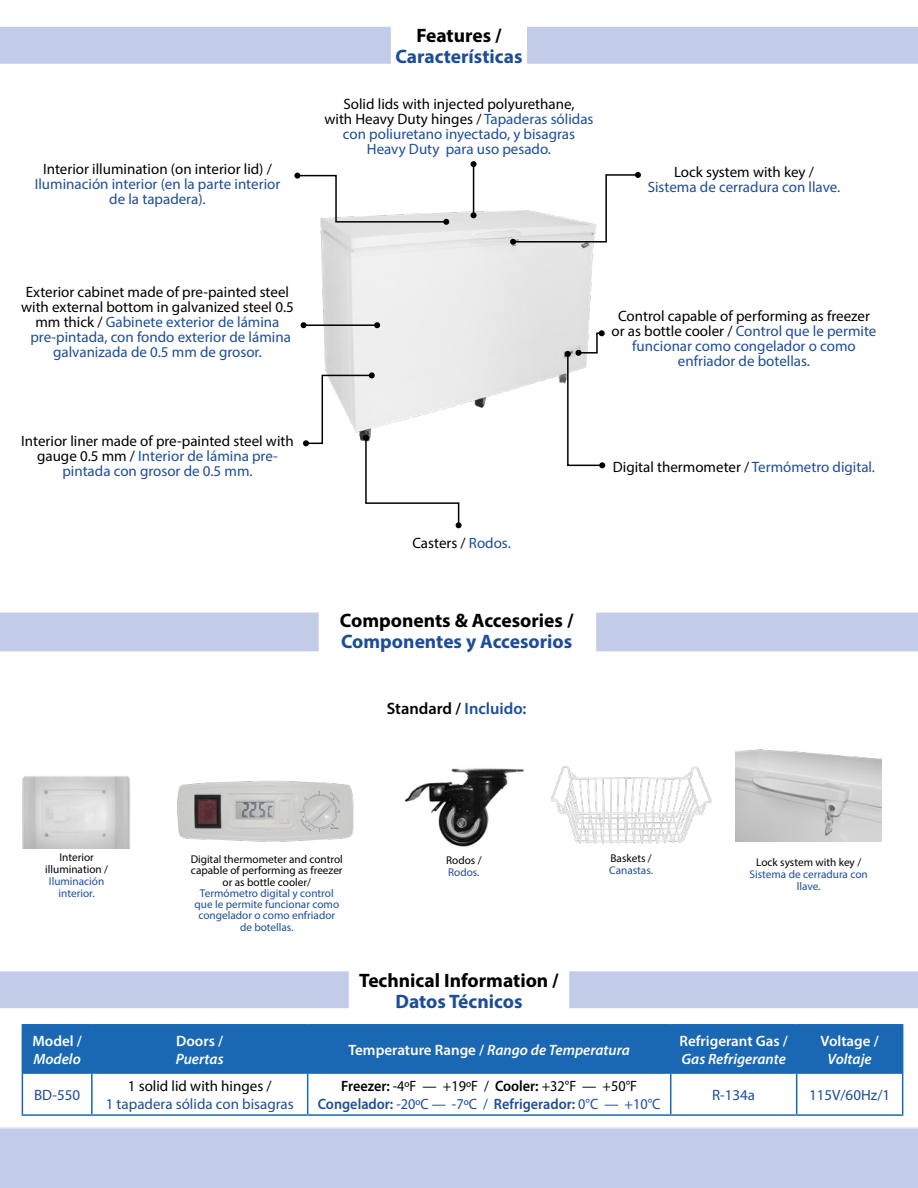
<style>
.page{position:relative;width:918px;height:1188px;background:#fff}
.page>*{position:absolute;margin:0;border:0;box-sizing:border-box;transform-origin:0 0}
.t1{font:700 19.5px "Myriad Pro";color:#000}
.t2{font:700 19.5px "Myriad Pro";color:#1c4d99}
.negras{font:600 16.5px "Myriad Pro";color:#000}
.negras-2{font:15px/15px "Myriad Pro";color:#1c4d99;text-align:center}
.negras-3{font:15px/15px "Myriad Pro";color:#000;text-align:center}
.t3{font:italic 600 15px "Myriad Pro";color:#fff}
.t4{font:600 15px/18px "Myriad Pro";color:#fff}
.negras-4{font:600 15px "Myriad Pro";color:#1c4d99;scale:.95 1}
.negras-5{font:15px "Myriad Pro";color:#000;scale:.95 1}
.negras-6{font:11.25px/12px "Myriad Pro";color:#1c4d99;text-align:center}
.negras-7{font:11.25px/12px "Myriad Pro";color:#000;text-align:center}
.s1{color:#000}
.s2{color:#1c4d99}
.s3{font-style:normal}
.s4{font-style:italic}
.s5{font-weight:600}
.s6{font-weight:400}
</style>
<div class="page">
<img style="left:404px;top:768px;width:120px;height:79px">
<img style="left:320px;top:203px;width:274px;height:205px">
<div style="left:0;top:1128px;width:918px;height:60px;background:#c2cbe8"></div>
<div style="left:0;top:26px;width:918px;height:38px;background:#c2cbe8"></div>
<div style="left:0;top:971px;width:918px;height:37px;background:#c2cbe8"></div>
<div style="left:349px;top:970px;width:220px;height:51px;background:#fff"></div>
<div style="left:23px;top:1026px;width:879px;height:48px;background:#1a68b3"></div>
<hr style="left:22px;top:1024px;width:70px;height:2px;background:#1a68b3">
<hr style="left:22px;top:1026px;width:1px;height:48px;background:#1a68b3">
<hr style="left:92px;top:1024px;width:216px;height:2px;background:#1a68b3">
<hr style="left:308px;top:1024px;width:363px;height:2px;background:#1a68b3">
<hr style="left:671px;top:1024px;width:126px;height:2px;background:#1a68b3">
<hr style="left:797px;top:1024px;width:106px;height:2px;background:#1a68b3">
<hr style="left:902px;top:1026px;width:1px;height:48px;background:#1a68b3">
<hr style="left:22px;top:1074px;width:1px;height:40px;background:#1a68b3">
<hr style="left:91px;top:1074px;width:2px;height:40px;background:#1a68b3">
<hr style="left:307px;top:1074px;width:1px;height:40px;background:#1a68b3">
<hr style="left:670px;top:1074px;width:1px;height:40px;background:#1a68b3">
<hr style="left:796px;top:1074px;width:1px;height:40px;background:#1a68b3">
<hr style="left:902px;top:1074px;width:1px;height:40px;background:#1a68b3">
<hr style="left:22px;top:1114px;width:70px;height:2px;background:#1a68b3">
<hr style="left:92px;top:1114px;width:216px;height:2px;background:#1a68b3">
<hr style="left:308px;top:1114px;width:363px;height:2px;background:#1a68b3">
<hr style="left:671px;top:1114px;width:126px;height:2px;background:#1a68b3">
<hr style="left:797px;top:1114px;width:106px;height:2px;background:#1a68b3">
<svg style="left:510px;top:172px;width:131px;height:73px"></svg>
<svg style="left:565px;top:330px;width:40px;height:138px"></svg>
<div style="left:391px;top:23px;width:136px;height:50px;background:#fff"></div>
<div style="left:0;top:612px;width:918px;height:40px;background:#c2cbe8"></div>
<div style="left:319px;top:608px;width:277px;height:50px;background:#fff"></div>
<svg style="left:294px;top:173px;width:155px;height:52px"></svg>
<svg style="left:303px;top:372px;width:159px;height:156px"></svg>
<hr style="left:304px;top:324px;width:73px;height:2px;background:#000">
<svg style="left:374px;top:322px;width:6px;height:6px"></svg>
<svg style="left:301px;top:322px;width:6px;height:6px"></svg>
<hr style="left:473px;top:164px;width:1px;height:51px;background:#000">
<svg style="left:471px;top:212px;width:6px;height:6px"></svg>
<svg style="left:471px;top:161px;width:6px;height:6px"></svg>
<img style="left:177px;top:780px;width:177px;height:62px">
<img style="left:736px;top:749px;width:145px;height:93px">
<img style="left:23px;top:776px;width:107px;height:72px">
<img style="left:551px;top:765px;width:161px;height:80px">
<p class="t1" style="left:416px;top:22px;width:87px">Features /</p>
<p class="t2" style="left:395px;top:43px;width:129px">Características</p>
<p class="negras-2" style="left:35px;top:162px;width:247px"><span class="s1">Interior illumination (on interior lid) /<br></span>Iluminación interior (en la parte interior</p>
<p class="negras-2" style="left:109px;top:192px;width:98px">de la tapadera).</p>
<p class="negras-3" style="left:21px;top:284px;width:274px">Exterior cabinet made of pre-painted steel with external bottom in galvanized steel 0.5 mm thick / <span class="s2">Gabinete exterior de lámina</span></p>
<p class="negras-2" style="left:30px;top:329px;width:262px">pre-pintada, con fondo exterior de lámina galvanizada de 0.5 mm de grosor.</p>
<p class="negras-3" style="left:21px;top:433px;width:274px">Interior liner made of pre-painted steel with gauge 0.5 mm / <span class="s2">Interior de lámina pre&shy;pintada con grosor de 0.5 mm.</span></p>
<p class="negras-3" style="left:343px;top:96px;width:233px">Solid lids with injected polyurethane,</p>
<p class="negras-2" style="left:324px;top:111px;width:271px"><span class="s1">with Heavy Duty hinges /</span> Tapaderas sólidas con poliuretano inyectado, y bisagras</p>
<p class="negras-2" style="left:367px;top:141px;width:186px">Heavy Duty para uso pesado.</p>
<p class="negras-3" style="left:674px;top:164px;width:141px">Lock system with key /</p>
<p class="negras-2" style="left:648px;top:179px;width:194px">Sistema de cerradura con llave.</p>
<p class="negras-3" style="left:412px;top:536px;width:100px">Casters / <span class="s2">Rodos.</span></p>
<p class="t1" style="left:340px;top:608px;width:235px">Components &amp; Accesories /</p>
<p class="t2" style="left:341px;top:629px;width:233px">Componentes y Accesorios</p>
<p class="negras" style="left:387px;top:698px;width:141px">Standard / <span class="s2">Incluido:</span></p>
<p class="negras-2" style="left:612px;top:308px;width:266px"><span class="s1">Control capable of performing as freezer or as bottle cooler /</span> Control que le permite funcionar como congelador o como enfriador de botellas.</p>
<p class="negras-3" style="left:613px;top:460px;width:264px">Digital thermometer / <span class="s2">Termómetro digital.</span></p>
<p class="negras-7" style="left:45px;top:851px;width:64px">Interior illumination /</p>
<p class="negras-6" style="left:49px;top:875px;width:57px">Iluminación interior.</p>
<p class="negras-7" style="left:191px;top:853px;width:154px;line-height:11.2px;text-align:left">Digital thermometer and control capable of performing as freezer</p>
<p class="negras-7" style="left:223px;top:876px;width:90px">or as bottle cooler/</p>
<p class="negras-6" style="left:194px;top:887px;width:146px;line-height:11.2px">Termómetro digital y control que le permite funcionar como congelador o como enfriador</p>
<p class="negras-6" style="left:240px;top:921px;width:55px">de botellas.</p>
<p class="negras-7" style="left:446px;top:854px;width:37px">Rodos /</p>
<p class="negras-6" style="left:448px;top:866px;width:33px">Rodos.</p>
<p class="t1" style="left:359px;top:968px;width:201px">Technical Information /</p>
<p class="t2" style="left:396px;top:989px;width:128px">Datos Técnicos</p>
<p class="negras-7" style="left:610px;top:852px;width:43px">Baskets /</p>
<p class="negras-6" style="left:609px;top:864px;width:45px">Canastas.</p>
<p class="negras-7" style="left:756px;top:856px;width:106px">Lock system with key /</p>
<p class="negras-6" style="left:750px;top:868px;width:120px">Sistema de cerradura con llave.</p>
<p class="t4" style="left:32px;top:1032px;width:51px">Model /</p>
<p class="t3" style="left:33px;top:1049px;width:49px">Modelo</p>
<p class="negras-2" style="left:34px;top:1087px;width:48px">BD-550</p>
<p class="t4" style="left:176px;top:1032px;width:48px">Doors /</p>
<p class="t3" style="left:176px;top:1049px;width:49px">Puertas</p>
<p class="negras-3" style="left:128px;top:1078px;width:145px">1 solid lid with hinges /</p>
<p class="negras-2" style="left:106px;top:1096px;width:190px">1 tapadera sólida con bisagras</p>
<p class="t3" style="left:349px;top:1040px;width:283px"><span class="s3">Temperature Range /</span> Rango de Temperatura</p>
<p class="t4" style="left:679px;top:1032px;width:110px">Refrigerant Gas /<br><span class="s4">Gas Refrigerante</span></p>
<p class="t4" style="left:821px;top:1032px;width:60px">Voltage /</p>
<p class="t3" style="left:828px;top:1049px;width:46px">Voltaje</p>
<p class="negras-5" style="left:341px;top:1077px;width:313px"><span class="s5">Freezer:</span> -4ºF — +19ºF / <span class="s5">Cooler:</span> +32°F — +50°F</p>
<p class="negras-4" style="left:318px;top:1095px;width:362px">Congelador: <span class="s6">-20ºC — -7ºC /</span> Refrigerador: <span class="s6">0°C — +10°C</span></p>
<p class="negras-2" style="left:712px;top:1087px;width:44px">R-134a</p>
<p class="negras-2" style="left:809px;top:1087px;width:83px">115V/60Hz/1</p>
</div>
